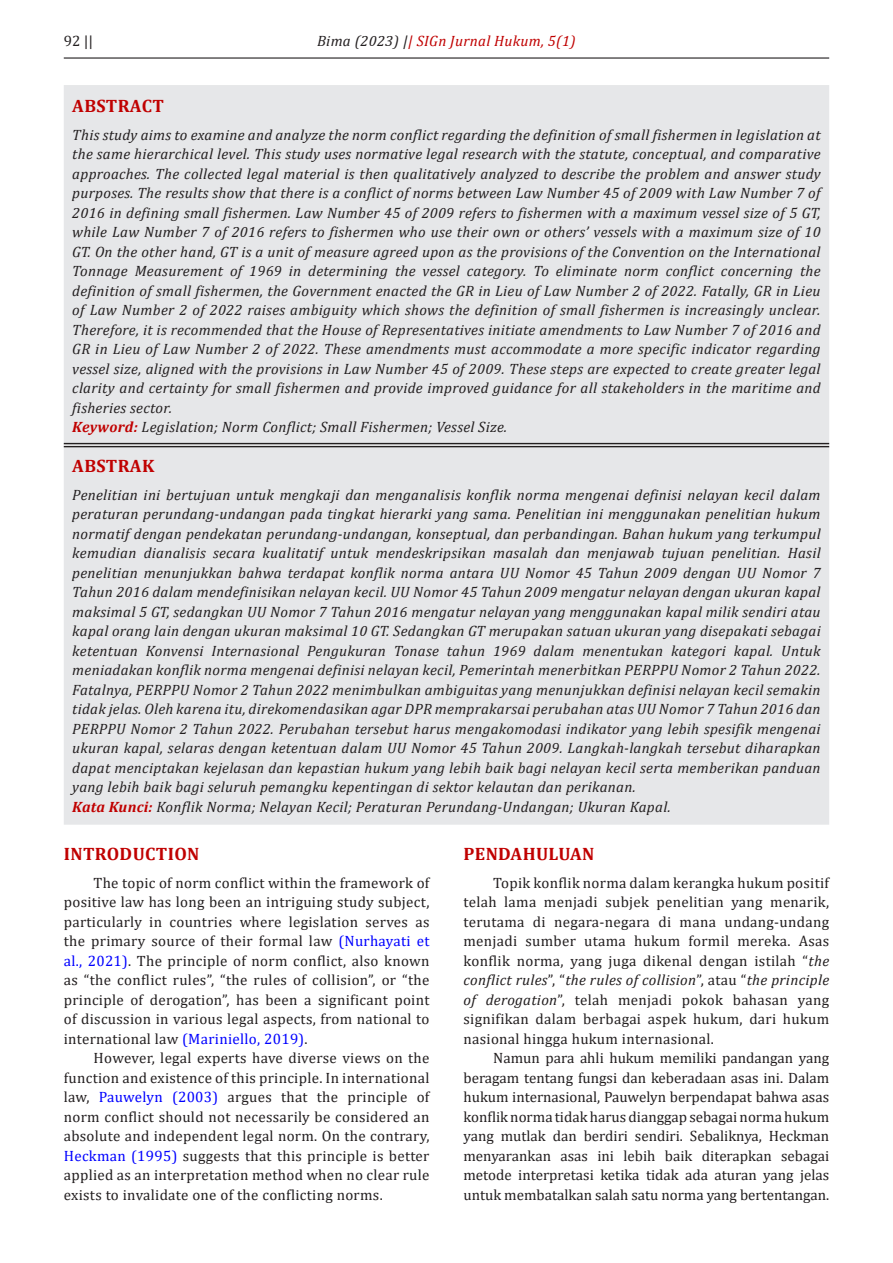
<style>
.page{position:relative;width:893px;height:1263px;background:#fff}
.page>*{position:absolute;margin:0;border:0;box-sizing:border-box;transform-origin:0 0}
.BAB{font:700 18px "Cambria";letter-spacing:.02em;color:#c00000}
.Abstrak{font:italic 15px/19.5px "Cambria";letter-spacing:.02em;color:#231f20;text-align:justify}
.Isi_1{font:15px/19.5px "Cambria";letter-spacing:.02em;color:#231f20;text-align:justify}
.t1{font:italic 15px "Cambria";letter-spacing:.02em;color:#c00000}
.s1{color:#231f20}
.s2{font-weight:700;color:#c00000}
.s3{color:#00f}
.s4{font-style:italic}
</style>
<div class="page">
<hr style="left:64px;top:57px;width:765px;height:2px;background:#231f20">
<div style="left:64px;top:85px;width:765px;height:740px;background:#e6e7e9"></div>
<svg style="left:64px;top:444px;width:765px;height:2px;background:#c7c7c7"></svg>
<hr style="left:64px;top:443px;width:765px;height:1px;background:#231f20">
<hr style="left:64px;top:446px;width:765px;height:1px;background:#231f20">
<p class="Isi_1" style="left:64px;top:31px;width:31px">92 ||</p>
<p class="t1" style="left:317px;top:30px;width:260px"><span class="s1">Bima (2023) |</span>| SIGn Jurnal Hukum, 5(1)</p>
<p class="BAB" style="left:72px;top:93px;width:93px">ABSTRACT</p>
<p class="Abstrak" style="left:72px;top:124px;width:750px">This study aims to examine and analyze the norm conflict regarding the definition of small fishermen in legislation at the same hierarchical level. This study uses normative legal research with the statute, conceptual, and comparative approaches. The collected legal material is then qualitatively analyzed to describe the problem and answer study purposes. The results show that there is a conflict of norms between Law Number 45 of 2009 with Law Number 7 of 2016 in defining small fishermen. Law Number 45 of 2009 refers to fishermen with a maximum vessel size of 5 GT, while Law Number 7 of 2016 refers to fishermen who use their own or others’ vessels with a maximum size of 10<br>GT. On the other hand, GT is a unit of measure agreed upon as the provisions of the Convention on the International Tonnage Measurement of 1969 in determining the vessel category. To eliminate norm conflict concerning the definition of small fishermen, the Government enacted the GR in Lieu of Law Number 2 of 2022. Fatally, GR in Lieu of Law Number 2 of 2022 raises ambiguity which shows the definition of small fishermen is increasingly unclear.<br>Therefore, it is recommended that the House of Representatives initiate amendments to Law Number 7 of 2016 and GR in Lieu of Law Number 2 of 2022. These amendments must accommodate a more specific indicator regarding vessel size, aligned with the provisions in Law Number 45 of 2009. These steps are expected to create greater legal clarity and certainty for small fishermen and provide improved guidance for all stakeholders in the maritime and fisheries sector.</p>
<p class="Abstrak" style="left:72px;top:417px;width:436px"><span class="s2">Keyword:</span> Legislation; Norm Conflict; Small Fishermen; Vessel Size.</p>
<p class="BAB" style="left:72px;top:453px;width:84px">ABSTRAK</p>
<p class="Abstrak" style="left:72px;top:484px;width:750px">Penelitian ini bertujuan untuk mengkaji dan menganalisis konflik norma mengenai definisi nelayan kecil dalam peraturan perundang-undangan pada tingkat hierarki yang sama. Penelitian ini menggunakan penelitian hukum normatif dengan pendekatan perundang-undangan, konseptual, dan perbandingan. Bahan hukum yang terkumpul kemudian dianalisis secara kualitatif untuk mendeskripsikan masalah dan menjawab tujuan penelitian. Hasil penelitian menunjukkan bahwa terdapat konflik norma antara UU Nomor 45 Tahun 2009 dengan UU Nomor 7<br>Tahun 2016 dalam mendefinisikan nelayan kecil. UU Nomor 45 Tahun 2009 mengatur nelayan dengan ukuran kapal maksimal 5 GT, sedangkan UU Nomor 7 Tahun 2016 mengatur nelayan yang menggunakan kapal milik sendiri atau kapal orang lain dengan ukuran maksimal 10 GT. Sedangkan GT merupakan satuan ukuran yang disepakati sebagai ketentuan Konvensi Internasional Pengukuran Tonase tahun 1969 dalam menentukan kategori kapal. Untuk meniadakan konflik norma mengenai definisi nelayan kecil, Pemerintah menerbitkan PERPPU Nomor 2 Tahun 2022.<br>Fatalnya, PERPPU Nomor 2 Tahun 2022 menimbulkan ambiguitas yang menunjukkan definisi nelayan kecil semakin tidak jelas. Oleh karena itu, direkomendasikan agar DPR memprakarsai perubahan atas UU Nomor 7 Tahun 2016 dan PERPPU Nomor 2 Tahun 2022. Perubahan tersebut harus mengakomodasi indikator yang lebih spesifik mengenai ukuran kapal, selaras dengan ketentuan dalam UU Nomor 45 Tahun 2009. Langkah-langkah tersebut diharapkan dapat menciptakan kejelasan dan kepastian hukum yang lebih baik bagi nelayan kecil serta memberikan panduan yang lebih baik bagi seluruh pemangku kepentingan di sektor kelautan dan perikanan.</p>
<p class="Abstrak" style="left:72px;top:796px;width:600px"><span class="s2">Kata Kunci:</span> Konflik Norma; Nelayan Kecil; Peraturan Perundang-Undangan; Ukuran Kapal.</p>
<p class="BAB" style="left:64px;top:841px;width:137px">INTRODUCTION</p>
<p class="Isi_1" style="left:64px;top:873px;width:367px;text-indent:30px">The topic of norm conflict within the framework of positive law has long been an intriguing study subject, particularly in countries where legislation serves as the primary source of their formal law <span class="s3">(Nurhayati et al., 2021)</span>. The principle of norm conflict, also known as “the conflict rules”, “the rules of collision”, or “the principle of derogation”, has been a significant point of discussion in various legal aspects, from national to international law <span class="s3">(Mariniello, 2019)</span>.</p>
<p class="Isi_1" style="left:64px;top:1048px;width:367px;text-indent:30px">However, legal experts have diverse views on the function and existence of this principle. In international law, <span class="s3">Pauwelyn (2003)</span> argues that the principle of norm conflict should not necessarily be considered an absolute and independent legal norm. On the contrary, <span class="s3">Heckman (1995)</span> suggests that this principle is better applied as an interpretation method when no clear rule exists to invalidate one of the conflicting norms.</p>
<p class="BAB" style="left:463px;top:841px;width:132px">PENDAHULUAN</p>
<p class="Isi_1" style="left:463px;top:873px;width:367px;text-indent:30px">Topik konflik norma dalam kerangka hukum positif telah lama menjadi subjek penelitian yang menarik, terutama di negara-negara di mana undang-undang menjadi sumber utama hukum formil mereka. Asas konflik norma, yang juga dikenal dengan istilah “<span class="s4">the conflict rules</span>”, “<span class="s4">the rules of collision</span>”, atau “<span class="s4">the principle of derogation</span>”, telah menjadi pokok bahasan yang signifikan dalam berbagai aspek hukum, dari hukum nasional hingga hukum internasional.</p>
<p class="Isi_1" style="left:463px;top:1048px;width:367px;text-indent:30px">Namun para ahli hukum memiliki pandangan yang beragam tentang fungsi dan keberadaan asas ini. Dalam hukum internasional, Pauwelyn berpendapat bahwa asas konflik norma tidak harus dianggap sebagai norma hukum yang mutlak dan berdiri sendiri. Sebaliknya, Heckman menyarankan asas ini lebih baik diterapkan sebagai metode interpretasi ketika tidak ada aturan yang jelas untuk membatalkan salah satu norma yang bertentangan.</p>
</div>
